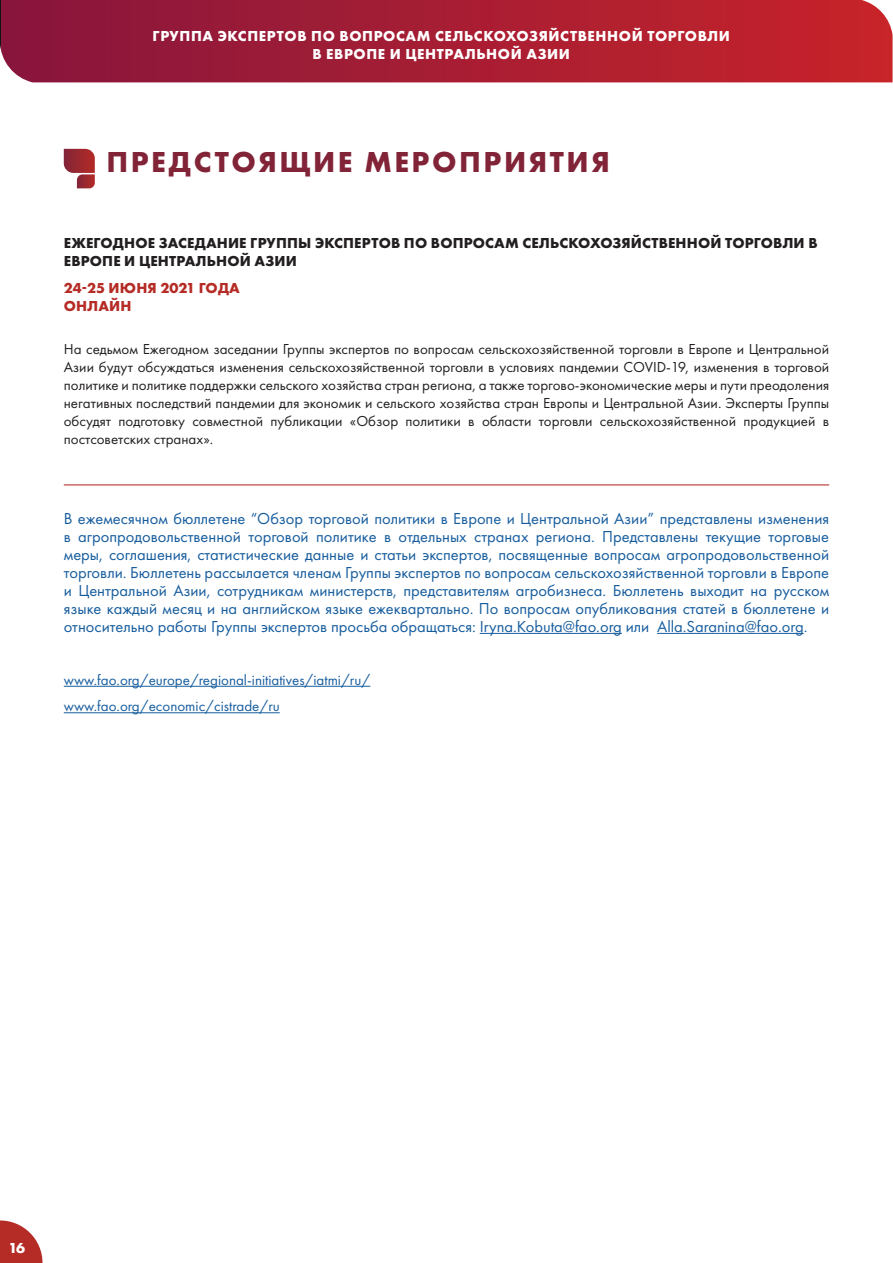
<style>
.page{position:relative;width:893px;height:1263px;background:#fff}
.page>*{position:absolute;margin:0;border:0;box-sizing:border-box;transform-origin:0 0}
.t1{font:700 30px "Futura PT";letter-spacing:.085em;color:#822438}
.t2{font:16.5px/18px "Futura PT";color:#175d9e;text-align:justify}
.t3{font:15px/18px "Futura PT";color:#231f20;text-align:justify}
.t4{font:700 15px/18px "Futura PT";letter-spacing:.01em;color:#231f20}
.t5{font:15px/26.5px "Futura PT";color:#175d9e}
.t6{font:700 15px/18px "Futura PT";letter-spacing:.04em;color:#fff;text-align:center}
.t7{font:700 15px/18px "Futura PT";letter-spacing:.01em;color:#b52c26}
</style>
<div class="page">
<svg style="left:892px;top:32px;width:1px;height:46px"></svg>
<svg style="left:0;top:1220px;width:43px;height:43px"></svg>
<svg style="left:0;top:0;width:892px;height:82px;background:#a71e34"></svg>
<hr style="left:64px;top:484px;width:765px;height:1px;background:#b52c26">
<hr style="left:480px;top:633px;width:142px;height:1px;background:#175d9e">
<hr style="left:657px;top:633px;width:147px;height:1px;background:#175d9e">
<hr style="left:64px;top:686px;width:306px;height:1px;background:#175d9e">
<hr style="left:64px;top:712px;width:216px;height:1px;background:#175d9e">
<svg style="left:64px;top:149px;width:31px;height:39px"></svg>
<p class="t6" style="left:152px;top:26px;width:579px">ГРУППA ЭКСПЕРТОВ ПО ВОПРОСАМ СЕЛЬСКОХОЗЯЙСТВЕННОЙ ТОРГОВЛИ<br>В ЕВРОПЕ И ЦЕНТРАЛЬНОЙ АЗИИ</p>
<h1 class="t1" style="left:106px;top:142px;width:505px">ПРЕДСТОЯЩИЕ МЕРОПРИЯТИЯ</h1>
<p class="t4" style="left:64px;top:234px;width:755px">ЕЖЕГОДНОЕ ЗАСЕДАНИЕ ГРУППЫ ЭКСПЕРТОВ ПО ВОПРОСАМ СЕЛЬСКОХОЗЯЙСТВЕННОЙ ТОРГОВЛИ В<br>ЕВРОПЕ И ЦЕНТРАЛЬНОЙ АЗИИ</p>
<p class="t7" style="left:64px;top:278px;width:178px">24-25 ИЮНЯ 2021 ГОДА<br>ОНЛАЙН</p>
<p class="t3" style="left:64px;top:340px;width:767px">На седьмом Ежегодном заседании Группы экспертов по вопросам сельскохозяйственной торговли в Европе и Центральной Азии будут обсуждаться изменения сельскохозяйственной торговли в условиях пандемии COVID-19, изменения в торговой политике и политике поддержки сельского хозяйства стран региона, а также торгово-экономические меры и пути преодоления негативных последствий пандемии для экономик и сельского хозяйства стран Европы и Центральной Азии. Эксперты Группы обсудят подготовку совместной публикации «Обзор политики в области торговли сельскохозяйственной продукцией в постсоветских странах».</p>
<p class="t2" style="left:64px;top:509px;width:767px">В ежемесячном бюллетене “Обзор торговой политики в Европе и Центральной Азии” представлены изменения в агропродовольственной торговой политике в отдельных странах региона. Представлены текущие торговые меры, соглашения, статистические данные и статьи экспертов, посвященные вопросам агропродовольственной торговли. Бюллетень рассылается членам Группы экспертов по вопросам сельскохозяйственной торговли в Европе и Центральной Азии, сотрудникам министерств, представителям агробизнеса. Бюллетень выходит на русском языке каждый месяц и на английском языке ежеквартально. По вопросам опубликования статей в бюллетене и относительно работы Группы экспертов просьба обращаться: Iryna.Kobuta@fao.org или Alla.Saranina@fao.org.</p>
<p class="t5" style="left:64px;top:666px;width:308px">www.fao.org/europe/regional-initiatives/iatmi/ru/ www.fao.org/economic/cistrade/ru</p>
<p class="t6" style="left:9px;top:1238px;width:18px">16</p>
</div>
